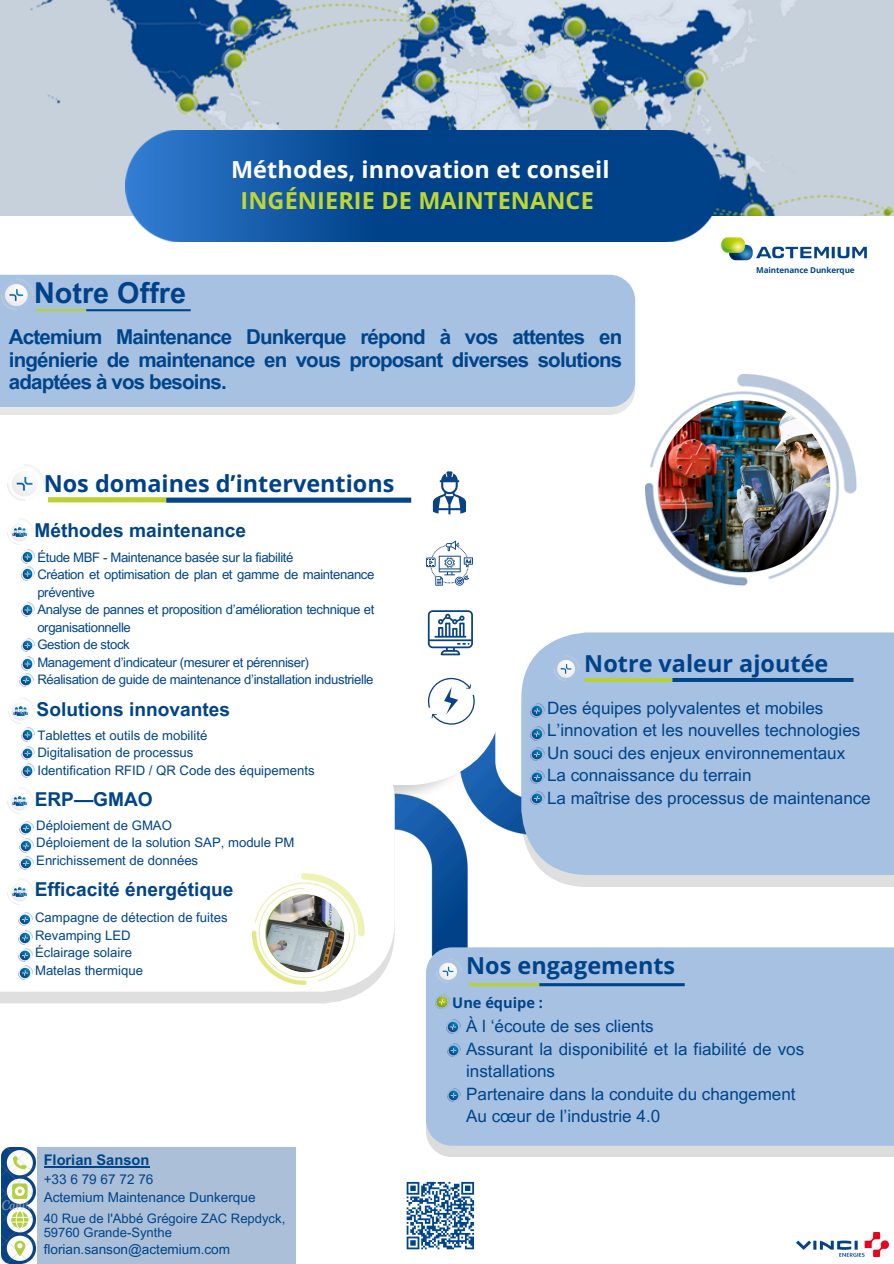
<style>
.page{position:relative;width:894px;height:1264px;background:#fff}
.page>*{position:absolute;margin:0;border:0;box-sizing:border-box;transform-origin:0 0}
.t1{font:700 28.8px "Arial MT Pro";color:#004289}
.t2{font:700 23.4px "Open Sans";color:#004289}
.t3{font:700 23.4px/31.2px "Open Sans";letter-spacing:.005em;color:#fff;text-align:center}
.t4{font:700 20.55px/22.5px "Arial MT Pro";letter-spacing:-.04em;color:#004489;text-align:justify}
.t5{font:700 19.2px "Arial MT Pro";color:#004489}
.t6{font:17.1px/22.5px "Arial MT Pro";color:#004489}
.t7{font:700 14.7px "Arial MT Pro";color:#004489}
.t8{font:700 14.55px "Open Sans";color:#004489}
.t9{font:13.5px "Arial MT Pro";color:#004489}
.t10{font:13.05px/14.4px "Arial MT Pro";color:#004489}
.t11{font:13.05px/17.5px "Arial MT Pro";letter-spacing:-.025em;color:#004489}
.t12{font:700 8.1px "Open Sans";letter-spacing:-.015em;color:#004489}
.s1{color:#bfd730}
</style>
<div class="page">
<img style="left:394px;top:782px;width:127px;height:165px">
<svg style="left:546px;top:874px;width:347px;height:13px;background:#dcdee0"></svg>
<svg style="left:0;top:0;width:893px;height:215px;background:#a5b8ca"></svg>
<div style="left:521px;top:632px;width:372px;height:242px;background:#a6c1e1"></div>
<hr style="left:584px;top:678px;width:88px;height:4px;background:#b7d231">
<hr style="left:672px;top:678px;width:181px;height:4px;background:#004489">
<img style="left:554px;top:655px;width:25px;height:25px">
<img style="left:530px;top:703px;width:14px;height:14px">
<img style="left:530px;top:726px;width:14px;height:14px">
<img style="left:530px;top:791px;width:14px;height:13px">
<img style="left:530px;top:770px;width:14px;height:13px">
<img style="left:530px;top:747px;width:14px;height:13px">
<div style="left:0;top:407px;width:628px;height:8px;background:#e7e7e7"></div>
<div style="left:0;top:275px;width:635px;height:132px;background:#a6c1e1"></div>
<img style="left:2px;top:1147px;width:33px;height:116px">
<svg style="left:406px;top:1181px;width:69px;height:69px"></svg>
<svg style="left:7px;top:482px;width:495px;height:303px"></svg>
<svg style="left:0;top:991px;width:364px;height:12px;background:#e1e1e1"></svg>
<img style="left:8px;top:464px;width:36px;height:36px">
<div style="left:48px;top:497px;width:118px;height:5px;background:#b7d231"></div>
<div style="left:166px;top:497px;width:245px;height:5px;background:#004489"></div>
<img style="left:721px;top:237px;width:146px;height:24px">
<img style="left:796px;top:1232px;width:92px;height:24px">
<img style="left:21px;top:549px;width:13px;height:14px">
<img style="left:21px;top:566px;width:13px;height:14px">
<img style="left:21px;top:656px;width:13px;height:14px">
<svg style="left:21px;top:638px;width:13px;height:13px"></svg>
<svg style="left:7px;top:725px;width:387px;height:266px"></svg>
<img style="left:9px;top:697px;width:26px;height:26px">
<img style="left:21px;top:727px;width:13px;height:14px">
<svg style="left:21px;top:746px;width:13px;height:13px"></svg>
<img style="left:21px;top:763px;width:13px;height:14px">
<img style="left:8px;top:788px;width:26px;height:25px">
<svg style="left:20px;top:856px;width:13px;height:13px"></svg>
<svg style="left:20px;top:821px;width:13px;height:13px"></svg>
<img style="left:20px;top:838px;width:13px;height:14px">
<img style="left:8px;top:878px;width:26px;height:26px">
<svg style="left:19px;top:912px;width:13px;height:13px"></svg>
<img style="left:19px;top:930px;width:13px;height:14px">
<svg style="left:19px;top:948px;width:13px;height:13px"></svg>
<img style="left:19px;top:965px;width:13px;height:14px">
<svg style="left:430px;top:1145px;width:463px;height:12px;background:#d9dadc"></svg>
<div style="left:426px;top:947px;width:467px;height:198px;background:#a6c1e1"></div>
<hr style="left:469px;top:983px;width:70px;height:3px;background:#b7d231">
<hr style="left:539px;top:983px;width:145px;height:3px;background:#004489">
<img style="left:436px;top:958px;width:25px;height:24px">
<img style="left:446px;top:1019px;width:14px;height:14px">
<svg style="left:447px;top:1043px;width:13px;height:13px"></svg>
<svg style="left:447px;top:1088px;width:13px;height:13px"></svg>
<img style="left:645px;top:374px;width:211px;height:211px">
<img style="left:658px;top:400px;width:172px;height:172px;border-radius:50%">
<img style="left:435px;top:994px;width:14px;height:14px">
<img style="left:252px;top:873px;width:112px;height:111px">
<img style="left:266px;top:894px;width:78px;height:78px;border-radius:50%">
<svg style="left:433px;top:471px;width:33px;height:43px"></svg>
<svg style="left:426px;top:540px;width:47px;height:45px"></svg>
<svg style="left:428px;top:678px;width:46px;height:47px"></svg>
<svg style="left:428px;top:610px;width:45px;height:45px"></svg>
<img style="left:126px;top:131px;width:592px;height:110px">
<img style="left:8px;top:518px;width:26px;height:26px">
<div style="left:37px;top:1147px;width:258px;height:116px;background:#abc0d8"></div>
<hr style="left:44px;top:1166px;width:105px;height:1px;background:#004489">
<img style="left:21px;top:602px;width:13px;height:14px">
<svg style="left:20px;top:673px;width:13px;height:13px"></svg>
<hr style="left:36px;top:309px;width:50px;height:2px;background:#b7d231">
<hr style="left:86px;top:309px;width:105px;height:2px;background:#004489">
<img style="left:2px;top:278px;width:31px;height:31px">
<p class="t1" style="left:34px;top:282px;width:154px">Notre Offre</p>
<p class="t3" style="left:231px;top:153px;width:380px">Méthodes, innovation et conseil<br><span class="s1">INGÉNIERIE DE MAINTENANCE</span></p>
<p class="t4" style="left:9px;top:328px;width:614px">Actemium Maintenance Dunkerque répond à vos attentes en ingénierie de maintenance en vous proposant diverses solutions adaptées à vos besoins.</p>
<p class="t2" style="left:44px;top:466px;width:352px">Nos domaines d’interventions</p>
<p class="t12" style="left:756px;top:264px;width:100px">Maintenance Dunkerque</p>
<p class="t5" style="left:35px;top:523px;width:213px">Méthodes maintenance</p>
<p class="t11" style="left:37px;top:550px;width:257px">Étude MBF - Maintenance basée sur la fiabilité</p>
<p class="t11" style="left:37px;top:567px;width:338px">Création et optimisation de plan et gamme de maintenance préventive</p>
<h4 class="t11" style="left:37px;top:602px;width:338px">Analyse de pannes et proposition d’amélioration technique et organisationnelle</h4>
<p class="t11" style="left:37px;top:637px;width:94px">Gestion de stock</p>
<p class="t11" style="left:37px;top:655px;width:273px">Management d’indicateur (mesurer et pérenniser)</p>
<p class="t11" style="left:37px;top:672px;width:337px">Réalisation de guide de maintenance d’installation industrielle</p>
<h2 class="t2" style="left:584px;top:646px;width:245px">Notre valeur ajoutée</h2>
<p class="t6" style="left:547px;top:698px;width:325px">Des équipes polyvalentes et mobiles L’innovation et les nouvelles technologies Un souci des enjeux environnementaux<br>La connaissance du terrain<br>La maîtrise des processus de maintenance</p>
<p class="t5" style="left:37px;top:702px;width:195px">Solutions innovantes</p>
<p class="t10" style="left:37px;top:729px;width:171px">Tablettes et outils de mobilité</p>
<p class="t10" style="left:37px;top:747px;width:157px">Digitalisation de processus</p>
<p class="t10" style="left:37px;top:764px;width:278px">Identification RFID / QR Code des équipements</p>
<p class="t5" style="left:35px;top:792px;width:119px">ERP—GMAO</p>
<h2 class="t10" style="left:36px;top:819px;width:137px">Déploiement de GMAO</h2>
<p class="t10" style="left:36px;top:837px;width:260px">Déploiement de la solution SAP, module PM</p>
<p class="t10" style="left:36px;top:854px;width:163px">Enrichissement de données</p>
<p class="t5" style="left:35px;top:882px;width:200px">Efficacité énergétique</p>
<h5 class="t10" style="left:35px;top:912px;width:194px">Campagne de détection de fuites</h5>
<p class="t10" style="left:35px;top:929px;width:97px">Revamping LED</p>
<p class="t10" style="left:35px;top:947px;width:98px">Éclairage solaire</p>
<p class="t10" style="left:35px;top:964px;width:109px">Matelas thermique</p>
<p class="t2" style="left:466px;top:949px;width:210px">Nos engagements</p>
<p class="t8" style="left:452px;top:992px;width:92px">Une équipe :</p>
<p class="t7" style="left:44px;top:1154px;width:107px">Florian Sanson</p>
<p class="t9" style="left:44px;top:1174px;width:111px">+33 6 79 67 72 76</p>
<p class="t9" style="left:44px;top:1192px;width:213px">Actemium Maintenance Dunkerque</p>
<h2 class="t10" style="left:44px;top:1212px;width:243px">40 Rue de l'Abbé Grégoire ZAC Repdyck,<br>59760 Grande-Synthe</h2>
<p class="t9" style="left:44px;top:1243px;width:188px">florian.sanson@actemium.com</p>
<p class="t6" style="left:466px;top:1016px;width:339px">À l ‘écoute de ses clients<br>Assurant la disponibilité et la fiabilité de vos installations<br>Partenaire dans la conduite du changement<br>Au cœur de l’industrie 4.0</p>
</div>
